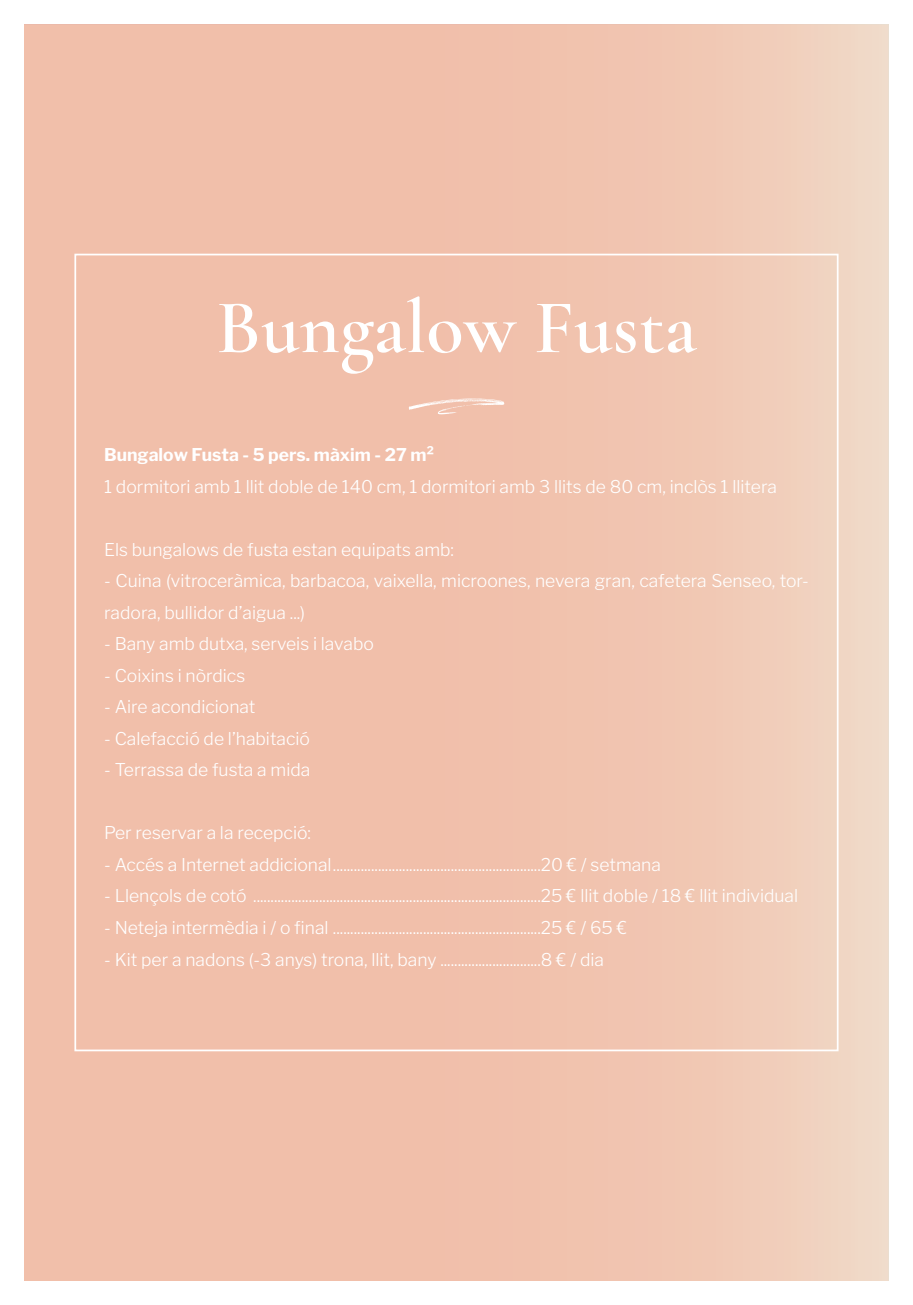
<style>
.page{position:relative;width:913px;height:1305px;background:#fff}
.page>*{position:absolute;margin:0;border:0;box-sizing:border-box;transform-origin:0 0}
.t1{font:600 77px "Cormorant Garamond";color:#fff}
.t2{font:52.5px "Northwell Swash";color:#fff}
.t3{font:300 17.5px/31.5px "Libre Franklin";color:#fff}
.t4{font:700 17.5px "Libre Franklin";color:#fff}
</style>
<div class="page">
<div style="left:25px;top:25px;width:863px;height:1255px;background:linear-gradient(to right,#f1baa4,#f1cfbc)"></div>
<h1 class="t1" style="left:216px;top:281px;width:482px">Bungalow Fusta</h1>
<h2 class="t2" style="left:404px;top:364px;width:106px">l</h2>
<p class="t4" style="left:104px;top:444px;width:332px">Bungalow Fusta - 5 pers. màxim - 27 m²</p>
<p class="t3" style="left:104px;top:471px;width:674px">1 dormitori amb 1 llit doble de 140 cm, 1 dormitori amb 3 llits de 80 cm, inclòs 1 llitera</p>
<p class="t3" style="left:104px;top:534px;width:351px">Els bungalows de fusta estan equipats amb:</p>
<p class="t3" style="left:104px;top:565px;width:706px">- Cuina (vitroceràmica, barbacoa, vaixella, microones, nevera gran, cafetera Senseo, tor&shy;radora, bullidor d’aigua ...)</p>
<p class="t3" style="left:104px;top:628px;width:271px">- Bany amb dutxa, serveis i lavabo</p>
<p class="t3" style="left:104px;top:660px;width:143px">- Coixins i nòrdics</p>
<p class="t3" style="left:104px;top:691px;width:153px">- Aire acondicionat</p>
<p class="t3" style="left:104px;top:723px;width:207px">- Calefacció de l’habitació</p>
<p class="t3" style="left:104px;top:754px;width:208px">- Terrassa de fusta a mida</p>
<p class="t3" style="left:104px;top:817px;width:208px">Per reservar a la recepció:</p>
<p class="t3" style="left:104px;top:849px;width:558px">- Accés a Internet addicional............................................................20 € / setmana</p>
<p class="t3" style="left:104px;top:880px;width:695px">- Llençols de cotó ...................................................................................25 € llit doble / 18 € llit individual</p>
<p class="t3" style="left:104px;top:912px;width:524px">- Neteja intermèdia i / o final ............................................................25 € / 65 €</p>
<p class="t3" style="left:104px;top:943px;width:501px">- Kit per a nadons (-3 anys) trona, llit, bany .............................8 € / dia</p>
</div>
